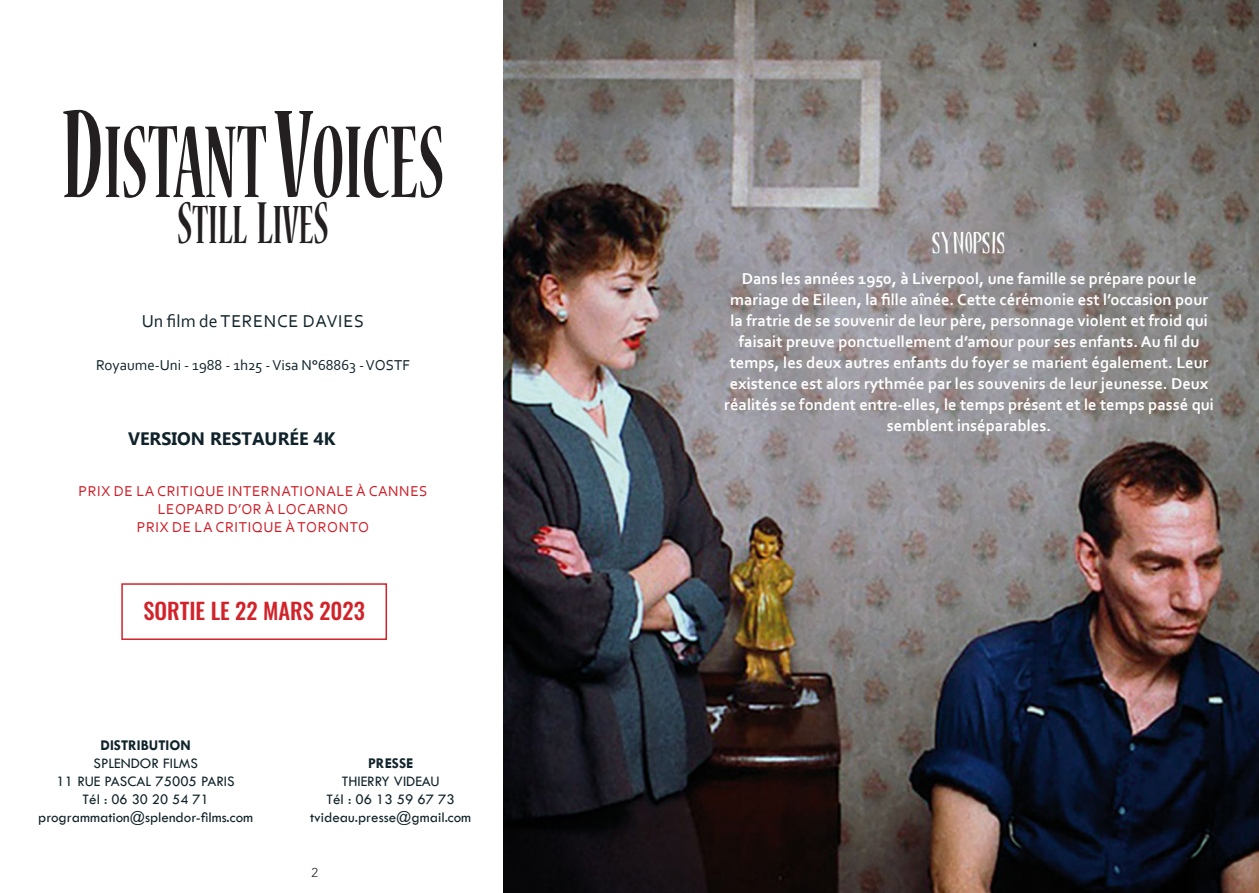
<style>
.page{position:relative;width:1259px;height:893px;background:#fff}
.page>*{position:absolute;margin:0;border:0;box-sizing:border-box;transform-origin:0 0}
.t1{font:700 condensed 114px "Nueva Std";color:#231f20;scale:.6 1}
.t2{font:700 condensed 60px "Nueva Std";color:#231f20;scale:.6 1}
.t3{font:27px "Chinese Watch Shop";color:#fff}
.t4{font:500 22.5px "Oswald";color:#d1232a}
.t5{font:18px "Corbel";letter-spacing:.04em;color:#10232a}
.t6{font:700 18px "Gadugi";color:#10232a}
.t7{font:700 16.5px/21px "Corbel";color:#fff;text-align:center}
.t8{font:15px "Tw Cen";color:#10232a}
.t9{font:15px "Corbel";letter-spacing:.04em;color:#cc1e28}
.t10{font:15px "Corbel";color:#10232a}
.t11{font:700 15px "Tw Cen";color:#10232a}
.t12{font:300 12.75px "Avenir LT Std";color:#231f20}
.s1{font-size:139.5px}
.s2{font-size:66px}
</style>
<div class="page">
<img style="left:503px;top:0;width:756px;height:893px">
<div style="left:121px;top:583px;width:266px;height:57px;border:2px solid #d1232a"></div>
<p class="t1" style="left:61px;top:111px;width:640px"><span class="s1">D</span>ISTANT <span class="s1">V</span>OICES</p>
<p class="t2" style="left:177px;top:198px;width:254px"><span class="s2">S</span>TILL <span class="s2">L</span>IVE<span class="s2">S</span></p>
<p class="t5" style="left:142px;top:309px;width:224px">Un film de TERENCE DAVIES</p>
<p class="t10" style="left:96px;top:355px;width:315px">Royaume-Uni - 1988 - 1h25 - Visa N°68863 - VOSTF</p>
<p class="t6" style="left:128px;top:427px;width:209px">VERSION RESTAURÉE 4K</p>
<p class="t9" style="left:79px;top:481px;width:350px">PRIX DE LA CRITIQUE INTERNATIONALE À CANNES</p>
<p class="t9" style="left:158px;top:499px;width:192px">LEOPARD D’OR À LOCARNO</p>
<p class="t9" style="left:137px;top:517px;width:234px">PRIX DE LA CRITIQUE À TORONTO</p>
<p class="t4" style="left:143px;top:599px;width:223px">SORTIE LE 22 MARS 2023</p>
<p class="t11" style="left:100px;top:736px;width:92px">DISTRIBUTION</p>
<p class="t8" style="left:93px;top:754px;width:106px">SPLENDOR FILMS</p>
<p class="t8" style="left:57px;top:772px;width:180px">11 RUE PASCAL 75005 PARIS</p>
<p class="t8" style="left:83px;top:790px;width:128px">Tél : 06 30 20 54 71</p>
<p class="t8" style="left:38px;top:808px;width:216px">programmation@splendor-films.com</p>
<p class="t11" style="left:368px;top:754px;width:47px">PRESSE</p>
<p class="t8" style="left:342px;top:772px;width:99px">THIERRY VIDEAU</p>
<p class="t8" style="left:326px;top:790px;width:130px">Tél : 06 13 59 67 73</p>
<p class="t8" style="left:310px;top:808px;width:163px">tvideau.presse@gmail.com</p>
<p class="t12" style="left:311px;top:865px;width:8px">2</p>
<p class="t3" style="left:932px;top:227px;width:75px">SYNOPSIS</p>
<p class="t7" style="left:724px;top:268px;width:491px">Dans les années 1950, à Liverpool, une famille se prépare pour le mariage de Eileen, la fille aînée. Cette cérémonie est l’occasion pour la fratrie de se souvenir de leur père, personnage violent et froid qui faisait preuve ponctuellement d’amour pour ses enfants. Au fil du temps, les deux autres enfants du foyer se marient également. Leur existence est alors rythmée par les souvenirs de leur jeunesse. Deux réalités se fondent entre-elles, le temps présent et le temps passé qui semblent inséparables.</p>
</div>
